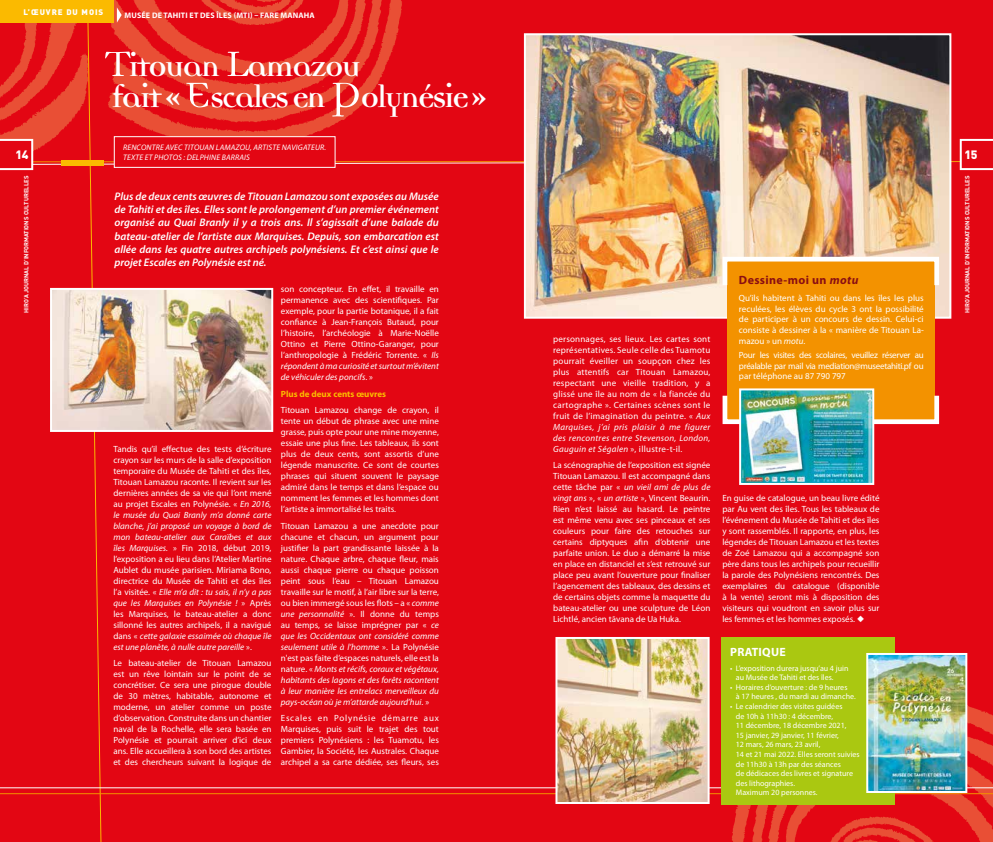
<style>
.page{position:relative;width:993px;height:842px;background:#fff}
.page>*{position:absolute;margin:0;border:0;box-sizing:border-box;transform-origin:0 0}
.t1{font:700 34px/31px "Democratica";letter-spacing:-.055em;color:#fff}
.t2{font:700 12px "Myriad Pro";letter-spacing:.03em;color:#8a0e12}
.t3{font:700 12px "Myriad Pro";color:#fff}
.t4{font:900 12px "DIN";color:#fff}
.t5{font:italic 600 11px/13.2px "Myriad Pro";color:#fff;text-align:justify}
.t6{font:9px/11px "Myriad Pro";color:#fff;text-align:justify}
.t7{font:700 9px "Myriad Pro";color:#fbba00}
.t8{font:8px/9.6px "Myriad Pro";color:#fff}
.t9{font:italic 8px/9.6px "Myriad Pro";letter-spacing:.02em;color:#fff}
.t10{font:700 8px "Myriad Pro";letter-spacing:.02em;color:#fff}
.t11{font:900 8px "DIN";color:#fff}
.t12{font:700 6px "DIN";color:#fff}
.s1{font-weight:400;font-size:57px}
.s2{font-style:italic}
</style>
<div class="page">
<img style="left:0;top:0;width:992px;height:842px">
<img style="left:741px;top:391px;width:130px;height:91px">
<div style="left:738px;top:388px;width:136px;height:97px;border:2px solid #fff"></div>
<p class="t11" style="left:24px;top:6px;width:29px">L’ŒUVRE</p>
<p class="t11" style="left:66px;top:6px;width:38px">DU MOIS</p>
<p class="t10" style="left:124px;top:10px;width:192px">Musée de Tahiti et des îles (MTI) – Fare Manaha</p>
<h2 class="t4" style="left:15px;top:147px;width:14px">14</h2>
<p class="t12" style="left:22px;top:313px;width:139px;rotate:-90deg">HIRO’A JOURNAL D’INFORMATIONS CULTURELLES</p>
<h1 class="t1" style="left:103px;top:54px;width:384px"><span class="s1">T</span>itouan <span class="s1">L</span>amazou<br>fait « <span class="s1">E</span>scales en <span class="s1">P</span>olynésie »</h1>
<p class="t9" style="left:123px;top:143px;width:204px;text-indent:29px">TRE AVEC TITOUAN LAMAZOU, artiste navigateur.<br>TEXTE ET PHOTOS : DEL PHINE BARRAIS</p>
<p class="t5" style="left:114px;top:189px;width:326px">Plus de deux cents œuvres de Titouan Lamazou sont exposées au Musée de Tahiti et des îles. Elles sont le prolongement d’un premier événement organisé au Quai Branly il y a trois ans. Il s’agissait d’une balade du bateau-atelier de l’artiste aux Marquises. Depuis, son embarcation est allée dans les quatre autres archipels polynésiens. Et c’est ainsi que le projet Escales en Polynésie est né.</p>
<p class="t9" style="left:123px;top:143px;width:11px">RENCON</p>
<p class="t6" style="left:113px;top:443px;width:160px">Tandis qu’il effectue des tests d’écriture crayon sur les murs de la salle d’exposition temporaire du Musée de Tahiti et des îles, Titouan Lamazou raconte. Il revient sur les dernières années de sa vie qui l’ont mené au projet Escales en Polynésie. « <span class="s2">En 2016, le musée du Quai Branly m’a donné carte blanche, j’ai proposé un voyage à bord de mon bateau-atelier aux Caraïbes et aux îles Marquises.</span> » Fin 2018, début 2019, l’exposition a eu lieu dans l’Atelier Martine Aublet du musée parisien. Miriama Bono, directrice du Musée de Tahiti et des îles l’a visitée. « <span class="s2">Elle m’a dit : tu sais, il n’y a pas que les Marquises en Polynésie !</span> » Après les Marquises, le bateau-atelier a donc sillonné les autres archipels, il a navigué dans « <span class="s2">cette galaxie essaimée où chaque île est une planète, à nulle autre pareille</span> ».</p>
<p class="t6" style="left:113px;top:658px;width:159px">Le bateau-atelier de Titouan Lamazou est un rêve lointain sur le point de se concrétiser. Ce sera une pirogue double de 30 mètres, habitable, autonome et moderne, un atelier comme un poste d’observation. Construite dans un chantier naval de la Rochelle, elle sera basée en Polynésie et pourrait arriver d’ici deux ans. Elle accueillera à son bord des artistes et des chercheurs suivant la logique de</p>
<p class="t6" style="left:281px;top:284px;width:159px">son concepteur. En effet, il travaille en permanence avec des scientifiques. Par exemple, pour la partie botanique, il a fait confiance à Jean-François Butaud, pour l’histoire, l’archéologie à Marie-Noëlle Ottino et Pierre Ottino-Garanger, pour l’anthropologie à Frédéric Torrente. « <span class="s2">Ils répondent à ma curiosité et surtout m’évitent de véhiculer des poncifs</span>. »</p>
<p class="t7" style="left:281px;top:388px;width:107px">Plus de deux cents œuvres</p>
<p class="t6" style="left:281px;top:405px;width:159px">Titouan Lamazou change de crayon, il tente un début de phrase avec une mine grasse, puis opte pour une mine moyenne, essaie une plus fine. Les tableaux, ils sont plus de deux cents, sont assortis d’une légende manuscrite. Ce sont de courtes phrases qui situent souvent le paysage admiré dans le temps et dans l’espace ou nomment les femmes et les hommes dont l’artiste a immortalisé les traits.</p>
<p class="t6" style="left:281px;top:520px;width:159px">Titouan Lamazou a une anecdote pour chacune et chacun, un argument pour justifier la part grandissante laissée à la nature. Chaque arbre, chaque fleur, mais aussi chaque pierre ou chaque poisson peint sous l’eau – Titouan Lamazou travaille sur le motif, à l’air libre sur la terre, ou bien immergé sous les flots – a « <span class="s2">comme une personnalité</span> ». Il donne du temps au temps, se laisse imprégner par « <span class="s2">ce que les Occidentaux ont considéré comme seulement utile à l’homme</span> ». La Polynésie n'est pas faite d’espaces naturels, elle est la nature. « <span class="s2">Monts et récifs, coraux et végétaux, habitants des lagons et des forêts racontent à leur manière les entrelacs merveilleux du pays-océan où je m’attarde aujourd’hui</span>. »</p>
<p class="t6" style="left:281px;top:712px;width:159px">Escales en Polynésie démarre aux Marquises, puis suit le trajet des tout premiers Polynésiens : les Tuamotu, les Gambier, la Société, les Australes. Chaque archipel a sa carte dédiée, ses fleurs, ses</p>
<p class="t6" style="left:553px;top:333px;width:159px">personnages, ses lieux. Les cartes sont représentatives. Seule celle des Tuamotu pourrait éveiller un soupçon chez les plus attentifs car Titouan Lamazou, respectant une vieille tradition, y a glissé une île au nom de « la fiancée du cartographe ». Certaines scènes sont le fruit de l’imagination du peintre. « <span class="s2">Aux Marquises, j’ai pris plaisir à me figurer des rencontres entre Stevenson, London, Gauguin et Ségalen</span> », illustre-t-il.</p>
<p class="t6" style="left:553px;top:460px;width:159px">La scénographie de l’exposition est signée Titouan Lamazou. Il est accompagné dans cette tâche par « <span class="s2">un vieil ami de plus de vingt ans</span> », « <span class="s2">un artiste</span> », Vincent Beaurin.<br>Rien n’est laissé au hasard. Le peintre est même venu avec ses pinceaux et ses couleurs pour faire des retouches sur certains diptyques afin d’obtenir une parfaite union. Le duo a démarré la mise en place en distanciel et s’est retrouvé sur place peu avant l’ouverture pour finaliser l’agencement des tableaux, des dessins et de certains objets comme la maquette du bateau-atelier ou une sculpture de Léon Lichtlé, ancien tāvana de Ua Huka.</p>
<h2 class="t2" style="left:738px;top:272px;width:121px">Dessine-moi un <span class="s2">motu</span></h2>
<p class="t6" style="left:738px;top:292px;width:186px">Qu’ils habitent à Tahiti ou dans les îles les plus reculées, les élèves du cycle 3 ont la possibilité de participer à un concours de dessin. Celui-ci consiste à dessiner à la « manière de Titouan La&shy;mazou » un <span class="s2">motu</span>.</p>
<p class="t6" style="left:738px;top:349px;width:186px">Pour les visites des scolaires, veuillez réserver au préalable par mail via mediation@museetahiti.pf ou par téléphone au 87 790 797</p>
<p class="t6" style="left:722px;top:493px;width:159px">En guise de catalogue, un beau livre édité par Au vent des îles. Tous les tableaux de l’événement du Musée de Tahiti et des îles y sont rassemblés. Il rapporte, en plus, les légendes de Titouan Lamazou et les textes de Zoé Lamazou qui a accompagné son père dans tous les archipels pour recueillir la parole des Polynésiens rencontrés. Des exemplaires du catalogue (disponible à la vente) seront mis à disposition des visiteurs qui voudront en savoir plus sur les femmes et les hommes exposés. ◆</p>
<h2 class="t3" style="left:730px;top:644px;width:57px">PRATIQUE</h2>
<p class="t8" style="left:735px;top:663px;width:114px;text-indent:-6px">• L’exposition durera jusqu’au 4 juin au Musée de Tahiti et des îles.</p>
<p class="t8" style="left:735px;top:682px;width:121px;text-indent:-6px">• Horaires d’ouverture : de 9 heures<br>à 17 heures , du mardi au dimanche.</p>
<p class="t8" style="left:735px;top:701px;width:125px;text-indent:-6px">• Le calendrier des visites guidées<br>de 10h à 11h30 : 4 décembre,<br>11 décembre, 18 décembre 2021,<br>15 janvier, 29 janvier, 11 février,<br>12 mars, 26 mars, 23 avril,<br>14 et 21 mai 2022. Elles seront suivies de 11h30 à 13h par des séances<br>de dédicaces des livres et signature des lithographies.<br>Maximum 20 personnes.</p>
<h2 class="t4" style="left:964px;top:147px;width:14px">15</h2>
<p class="t12" style="left:963px;top:313px;width:139px;rotate:-90deg">HIRO’A JOURNAL D’INFORMATIONS CULTURELLES</p>
</div>
